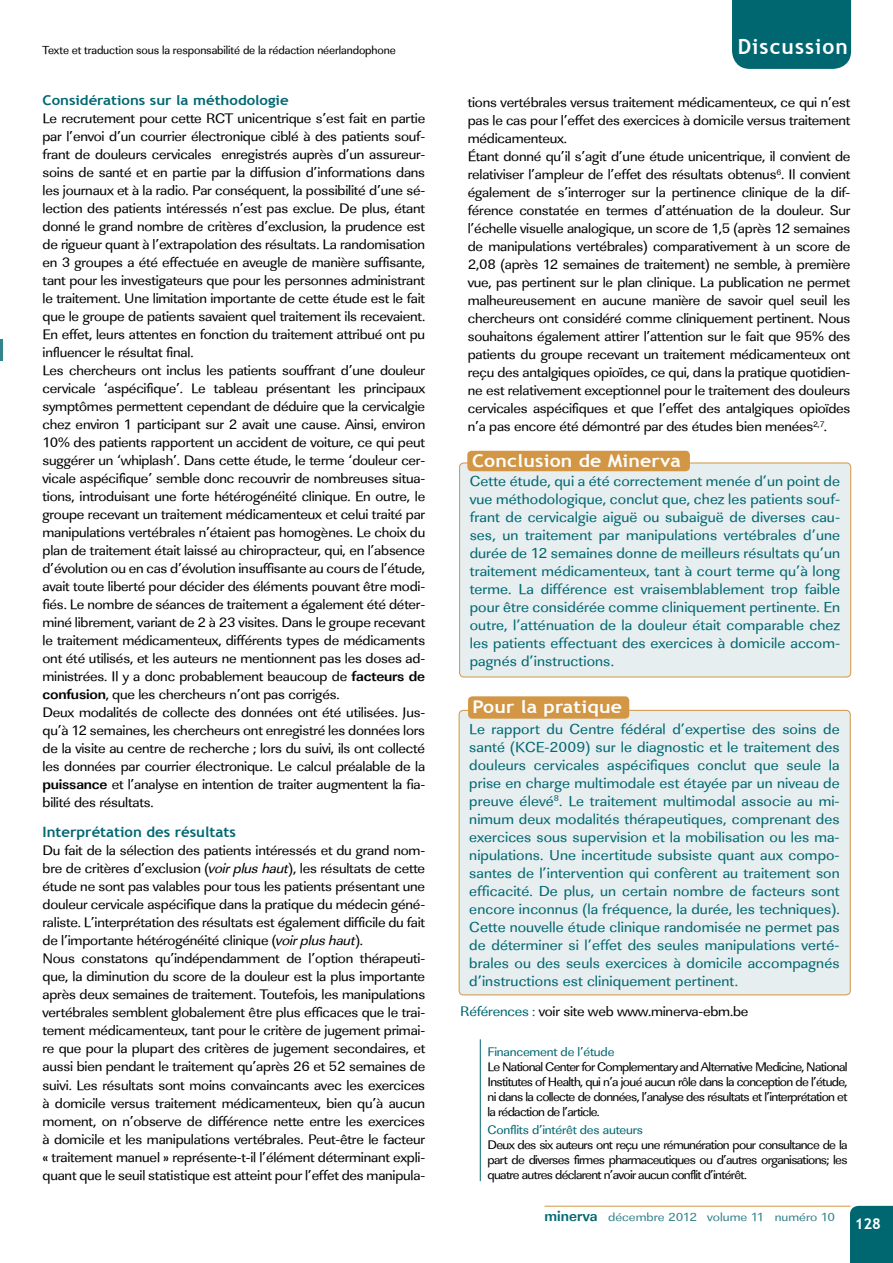
<style>
.page{position:relative;width:893px;height:1263px;background:#fff}
.page>*{position:absolute;margin:0;border:0;box-sizing:border-box;transform-origin:0 0}
.t1{font:700 21px "Trebuchet MS";letter-spacing:.05em;color:#fff}
.t2{font:700 17.55px "Trebuchet MS";letter-spacing:.01em;color:#fff;scale:1.11 1}
.t3{font:15px/18px "Linear Std";letter-spacing:.005em;color:#006771;text-align:justify;scale:1.05 1}
.t4{font:700 15px "Trebuchet MS";color:#fff}
.t5{font:14.25px/18px "Linear Std";letter-spacing:-.015em;color:#000;scale:1.05 1}
.t6{font:700 13.5px "Trebuchet MS";color:#006771;scale:1.11 1}
.t7{font:12.9px/15px "Linear Std";letter-spacing:-.05em;color:#000;scale:1.05 1}
.t8{font:12.15px "Linear Std";color:#32828a;scale:1.11 1}
.t9{font:12px "Linear Std";letter-spacing:-.01em;color:#000}
.s1{font-weight:700}
.s2{font-family:"Trebuchet MS";font-weight:700;color:#006771}
.s3{font-style:italic}
.s4{color:#006771}
.s5{font-weight:700;font-size:15px;color:#006771}
</style>
<div class="page">
<div style="left:850px;top:1206px;width:43px;height:57px;background:#006771"></div>
<hr style="left:544px;top:1206px;width:307px;height:1px;background:#d29644">
<div style="left:732px;top:0;width:119px;height:69px;background:#006771"></div>
<div style="left:459px;top:710px;width:391px;height:285px;background:#e6eeef;border-radius:4px"></div>
<div style="left:459px;top:710px;width:391px;height:285px;border:1px solid #d29644;border-radius:4px"></div>
<div style="left:460px;top:463px;width:391px;height:214px;background:#e6eeef;border-radius:4px"></div>
<div style="left:459px;top:463px;width:392px;height:214px;border:1px solid #d29644;border-radius:4px"></div>
<div style="left:467px;top:451px;width:223px;height:20px;background:#d29644;border-radius:4px"></div>
<div style="left:468px;top:696px;width:161px;height:23px;background:#d29644;border-radius:4px"></div>
<hr style="left:0;top:339px;width:2px;height:22px;background:#006771">
<hr style="left:480px;top:1039px;width:1px;height:142px;background:#006771">
<p class="t9" style="left:43px;top:43px;width:355px">Texte et traduction sous la responsabilité de la rédaction néerlandophone</p>
<p class="t6" style="left:43px;top:91px;width:223px">Considérations sur la méthodologie</p>
<p class="t5" style="left:43px;top:109px;width:366px">Le recrutement pour cette RCT unicentrique s’est fait en partie par l’envoi d’un courrier électronique ciblé à des patients souf&shy;frant de douleurs cervicales enregistrés auprès d’un assureur&shy;soins de santé et en partie par la diffusion d’informations dans les journaux et à la radio. Par conséquent, la possibilité d’une sé&shy;lection des patients intéressés n’est pas exclue. De plus, étant donné le grand nombre de critères d’exclusion, la prudence est de rigueur quant à l’extrapolation des résultats. La randomisation en 3 groupes a été effectuée en aveugle de manière suffisante, tant pour les investigateurs que pour les personnes administrant le traitement. Une limitation importante de cette étude est le fait que le groupe de patients savaient quel traitement ils recevaient.<br>En effet, leurs attentes en fonction du traitement attribué ont pu influencer le résultat final.<br>Les chercheurs ont inclus les patients souffrant d’une douleur cervicale ‘aspécifique’. Le tableau présentant les principaux symptômes permettent cependant de déduire que la cervicalgie chez environ 1 participant sur 2 avait une cause. Ainsi, environ 10% des patients rapportent un accident de voiture, ce qui peut suggérer un ‘whiplash’. Dans cette étude, le terme ‘douleur cer&shy;vicale aspécifique’ semble donc recouvrir de nombreuses situa&shy;tions, introduisant une forte hétérogénéité clinique. En outre, le groupe recevant un traitement médicamenteux et celui traité par manipulations vertébrales n’étaient pas homogènes. Le choix du plan de traitement était laissé au chiropracteur, qui, en l’absence d’évolution ou en cas d’évolution insuffisante au cours de l’étude, avait toute liberté pour décider des éléments pouvant être modi&shy;fiés. Le nombre de séances de traitement a également été déter&shy;miné librement, variant de 2 à 23 visites. Dans le groupe recevant le traitement médicamenteux, différents types de médicaments ont été utilisés, et les auteurs ne mentionnent pas les doses ad&shy;ministrées. Il y a donc probablement beaucoup de <span class="s1">facteurs de confusion</span>, que les chercheurs n’ont pas corrigés.<br>Deux modalités de collecte des données ont été utilisées. Jus&shy;qu’à 12 semaines, les chercheurs ont enregistré les données lors de la visite au centre de recherche ; lors du suivi, ils ont collecté les données par courrier électronique. Le calcul préalable de la <span class="s1">puissance</span> et l’analyse en intention de traiter augmentent la fia&shy;bilité des résultats.</p>
<p class="t5" style="left:43px;top:824px;width:366px"><span class="s2">Interprétation des résultats<br></span>Du fait de la sélection des patients intéressés et du grand nom&shy;bre de critères d’exclusion (<span class="s3">voir plus haut</span>), les résultats de cette étude ne sont pas valables pour tous les patients présentant une douleur cervicale aspécifique dans la pratique du médecin géné&shy;raliste. L’interprétation des résultats est également difficile du fait de l’importante hétérogénéité clinique (<span class="s3">voir plus haut</span>).<br>Nous constatons qu’indépendamment de l’option thérapeuti&shy;que, la diminution du score de la douleur est la plus importante après deux semaines de traitement. Toutefois, les manipulations vertébrales semblent globalement être plus efficaces que le trai&shy;tement médicamenteux, tant pour le critère de jugement primai&shy;re que pour la plupart des critères de jugement secondaires, et aussi bien pendant le traitement qu’après 26 et 52 semaines de suivi. Les résultats sont moins convaincants avec les exercices à domicile versus traitement médicamenteux, bien qu’à aucun moment, on n’observe de différence nette entre les exercices à domicile et les manipulations vertébrales. Peut-être le facteur « traitement manuel » représente-t-il l’élément déterminant expli&shy;quant que le seuil statistique est atteint pour l’effet des manipula-</p>
<p class="t1" style="left:738px;top:33px;width:112px">Discussion</p>
<p class="t5" style="left:468px;top:94px;width:366px">tions vertébrales versus traitement médicamenteux, ce qui n’est pas le cas pour l’effet des exercices à domicile versus traitement médicamenteux.<br>Étant donné qu’il s’agit d’une étude unicentrique, il convient de relativiser l’ampleur de l’effet des résultats obtenus<sup>6</sup>. Il convient également de s’interroger sur la pertinence clinique de la dif&shy;férence constatée en termes d’atténuation de la douleur. Sur l’échelle visuelle analogique, un score de 1,5 (après 12 semaines de manipulations vertébrales) comparativement à un score de 2,08 (après 12 semaines de traitement) ne semble, à première vue, pas pertinent sur le plan clinique. La publication ne permet malheureusement en aucune manière de savoir quel seuil les chercheurs ont considéré comme cliniquement pertinent. Nous souhaitons également attirer l’attention sur le fait que 95% des patients du groupe recevant un traitement médicamenteux ont reçu des antalgiques opioïdes, ce qui, dans la pratique quotidien&shy;ne est relativement exceptionnel pour le traitement des douleurs cervicales aspécifiques et que l’effet des antalgiques opioïdes n’a pas encore été démontré par des études bien menées<sup>2,7</sup>.</p>
<p class="t2" style="left:472px;top:450px;width:190px">Conclusion de Minerva</p>
<p class="t3" style="left:470px;top:472px;width:354px">Cette étude, qui a été correctement menée d’un point de vue méthodologique, conclut que, chez les patients souf&shy;frant de cervicalgie aiguë ou subaiguë de diverses cau&shy;ses, un traitement par manipulations vertébrales d’une durée de 12 semaines donne de meilleurs résultats qu’un traitement médicamenteux, tant à court terme qu’à long terme. La différence est vraisemblablement trop faible pour être considérée comme cliniquement pertinente. En outre, l’atténuation de la douleur était comparable chez les patients effectuant des exercices à domicile accom&shy;pagnés d’instructions.</p>
<p class="t2" style="left:473px;top:696px;width:136px">Pour la pratique</p>
<p class="t3" style="left:469px;top:720px;width:354px">Le rapport du Centre fédéral d’expertise des soins de santé (KCE-2009) sur le diagnostic et le traitement des douleurs cervicales aspécifiques conclut que seule la prise en charge multimodale est étayée par un niveau de preuve élevé<sup>8</sup>. Le traitement multimodal associe au mi&shy;nimum deux modalités thérapeutiques, comprenant des exercices sous supervision et la mobilisation ou les ma&shy;nipulations. Une incertitude subsiste quant aux compo&shy;santes de l’intervention qui confèrent au traitement son efficacité. De plus, un certain nombre de facteurs sont encore inconnus (la fréquence, la durée, les techniques).<br>Cette nouvelle étude clinique randomisée ne permet pas de déterminer si l’effet des seules manipulations verté&shy;brales ou des seuls exercices à domicile accompagnés d’instructions est cliniquement pertinent.</p>
<p class="t5" style="left:460px;top:1003px;width:276px"><span class="s4">Références :</span> voir site web www.minerva-ebm.be</p>
<p class="t7" style="left:487px;top:1045px;width:344px"><span class="s4">Financement de l’étude<br></span>Le National Center for Complementary and Alternative Medicine, National Institutes of Health, qui n’a joué aucun rôle dans la conception de l’étude, ni dans la collecte de données, l’analyse des résultats et l’interprétation et la rédaction de l’article.</p>
<p class="t7" style="left:487px;top:1122px;width:344px"><span class="s4">Conflits d’intérêt des auteurs<br></span>Deux des six auteurs ont reçu une rémunération pour consultance de la part de diverses firmes pharmaceutiques ou d’autres organisations; les quatre autres déclarent n’avoir aucun conflit d’intérêt.</p>
<p class="t8" style="left:545px;top:1210px;width:263px"><span class="s5">minerva</span> décembre 2012 volume 11 numéro 10</p>
<p class="t4" style="left:855px;top:1215px;width:28px">128</p>
</div>
